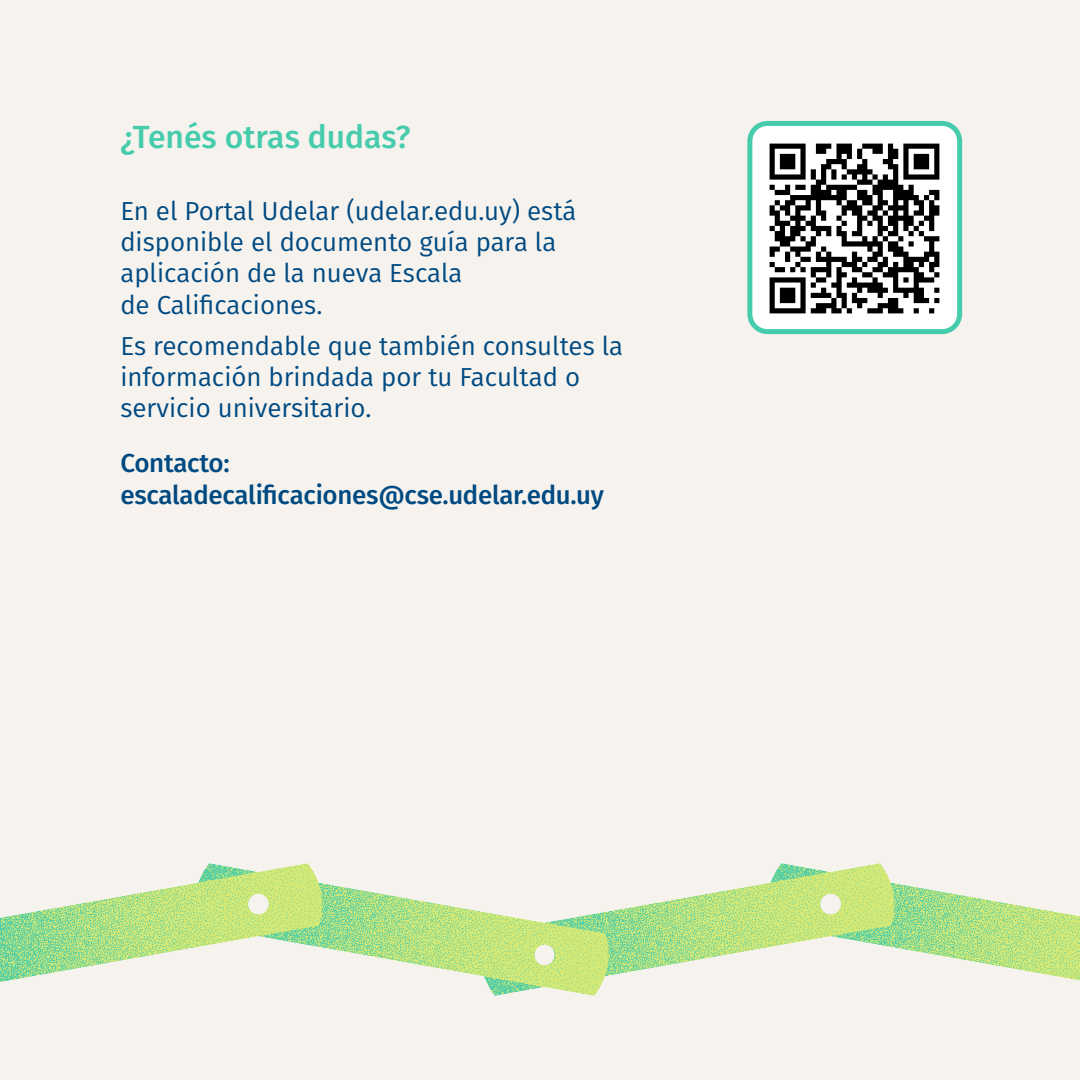
<style>
.page{position:relative;width:1080px;height:1080px;background:#f6f3ee}
.page>*{position:absolute;margin:0;border:0;box-sizing:border-box;transform-origin:0 0}
.t1{font:500 32px "Fira Sans";color:#46ccac}
.t2{font:26px/31.2px "Fira Sans";color:#004a82}
.t3{font:500 26px/31.2px "Fira Sans";letter-spacing:-.01em;color:#004a82}
</style>
<div class="page">
<img style="left:0;top:863px;width:1080px;height:132px">
<img style="left:753px;top:127px;width:203px;height:201px">
<div style="left:747px;top:121px;width:215px;height:213px;border:5px solid #46ccac;border-radius:18px"></div>
<p class="t1" style="left:120px;top:111px;width:292px">¿Tenés otras dudas?</p>
<p class="t2" style="left:120px;top:195px;width:458px">En el Portal Udelar (udelar.edu.uy) está disponible el documento guía para la aplicación de la nueva Escala<br>de Calificaciones.</p>
<p class="t2" style="left:120px;top:330px;width:504px">Es recomendable que también consultes la información brindada por tu Facultad o servicio universitario.</p>
<p class="t3" style="left:120px;top:446px;width:485px">Contacto: escaladecalificaciones@cse.udelar.edu.uy</p>
</div>
